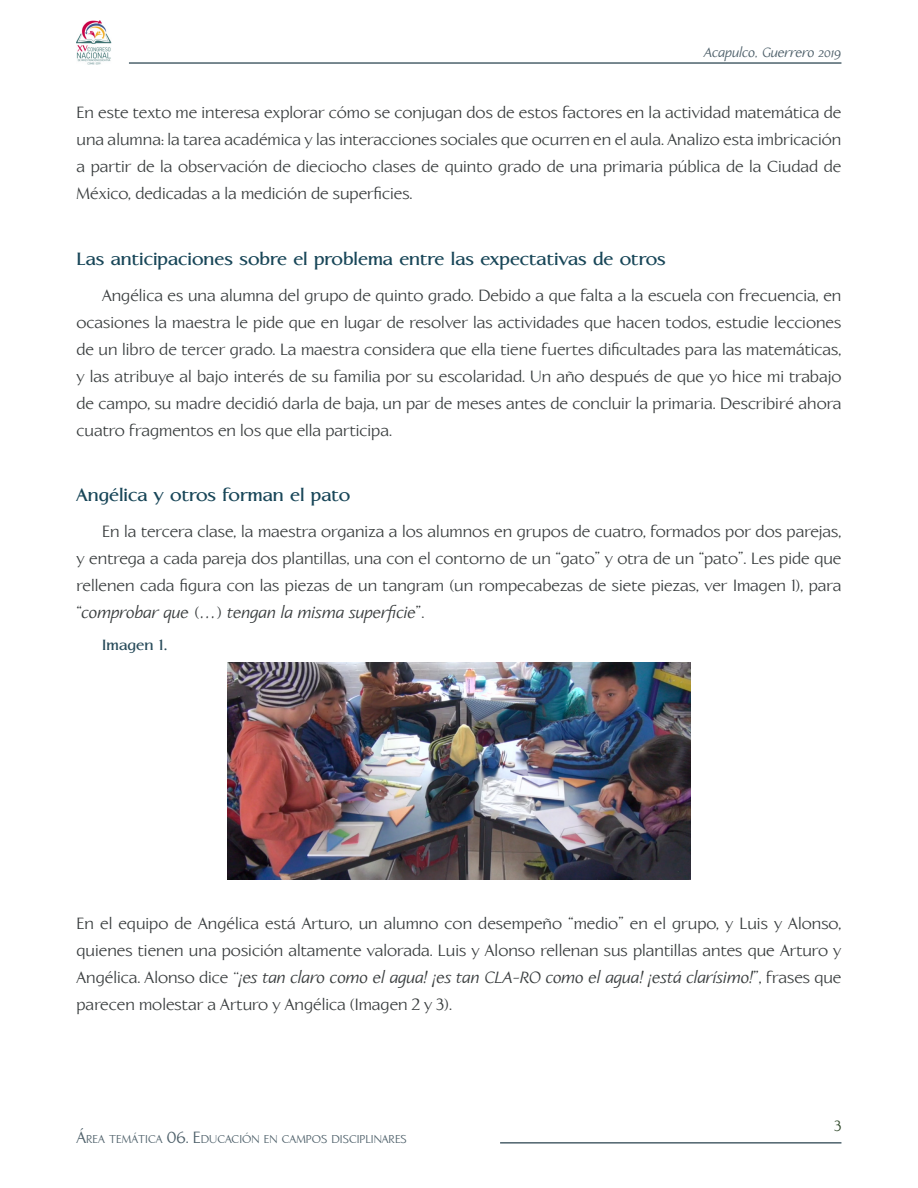
<style>
.page{position:relative;width:918px;height:1188px;background:#fff}
.page>*{position:absolute;margin:0;border:0;box-sizing:border-box;transform-origin:0 0}
.parrafo_general{font:700 18px "Linotype Aperto";color:#184658}
.primer_parrafo{font:16.5px/27px "Linotype Aperto";color:#383c3d;text-align:justify}
.parrafo_general-2{font:16.5px/27px "Linotype Aperto";color:#383c3d;text-align:justify}
.PIES_DE_IMAGEN{font:700 15px "Linotype Aperto";letter-spacing:.005em;color:#294c5b}
.t1{font:15px "Linotype Aperto";color:#314a2c}
.t2{font:italic 13.5px "Linotype Aperto";color:#4d5f69}
.t3{font:11.55px "Linotype Aperto";color:#4d5f69}
.s1{font-style:italic}
.s2{font-size:16.5px}
</style>
<div class="page">
<hr style="left:500px;top:1142px;width:341px;height:2px;background:#4d626c">
<hr style="left:129px;top:62px;width:712px;height:2px;background:#4d626c">
<img style="left:77px;top:20px;width:34px;height:45px">
<img style="left:228px;top:662px;width:462px;height:218px">
<p class="t2" style="left:704px;top:44px;width:139px">Acapulco, Guerrero 2019</p>
<p class="parrafo_general-2" style="left:77px;top:100px;width:766px">En este texto me interesa explorar cómo se conjugan dos de estos factores en la actividad matemática de una alumna: la tarea académica y las interacciones sociales que ocurren en el aula. Analizo esta imbricación a partir de la observación de dieciocho clases de quinto grado de una primaria pública de la Ciudad de México, dedicadas a la medición de superficies.</p>
<p class="parrafo_general" style="left:77px;top:249px;width:591px">Las anticipaciones sobre el problema entre las expectativas de otros</p>
<p class="primer_parrafo" style="left:77px;top:282px;width:767px;text-indent:26px">Angélica es una alumna del grupo de quinto grado. Debido a que falta a la escuela con frecuencia, en ocasiones la maestra le pide que en lugar de resolver las actividades que hacen todos, estudie lecciones de un libro de tercer grado. La maestra considera que ella tiene fuertes dificultades para las matemáticas, y las atribuye al bajo interés de su familia por su escolaridad. Un año después de que yo hice mi trabajo de campo, su madre decidió darla de baja, un par de meses antes de concluir la primaria. Describiré ahora cuatro fragmentos en los que ella participa.</p>
<p class="parrafo_general" style="left:77px;top:485px;width:275px">Angélica y otros forman el pato</p>
<p class="primer_parrafo" style="left:77px;top:518px;width:766px;text-indent:26px">En la tercera clase, la maestra organiza a los alumnos en grupos de cuatro, formados por dos parejas, y entrega a cada pareja dos plantillas, una con el contorno de un “gato” y otra de un “pato”. Les pide que rellenen cada figura con las piezas de un tangram (un rompecabezas de siete piezas, ver Imagen 1), para “<span class="s1">comprobar que (…) tengan la misma superficie</span>”.</p>
<p class="PIES_DE_IMAGEN" style="left:102px;top:637px;width:67px">Imagen 1.</p>
<p class="parrafo_general-2" style="left:77px;top:910px;width:766px">En el equipo de Angélica está Arturo, un alumno con desempeño “medio” en el grupo, y Luis y Alonso, quienes tienen una posición altamente valorada. Luis y Alonso rellenan sus plantillas antes que Arturo y Angélica. Alonso dice <span class="s1">“¡es tan claro como el agua! ¡es tan CLA-RO como el agua! ¡está clarísimo!</span>”, frases que parecen molestar a Arturo y Angélica (Imagen 2 y 3).</p>
<p class="t3" style="left:77px;top:1132px;width:332px"><span class="s2">Á</span>REA TEMÁTICA <span class="s2">06. E</span>DUCACIÓN EN CAMPOS DISCIPLINARES</p>
<p class="t1" style="left:834px;top:1117px;width:8px">3</p>
</div>
